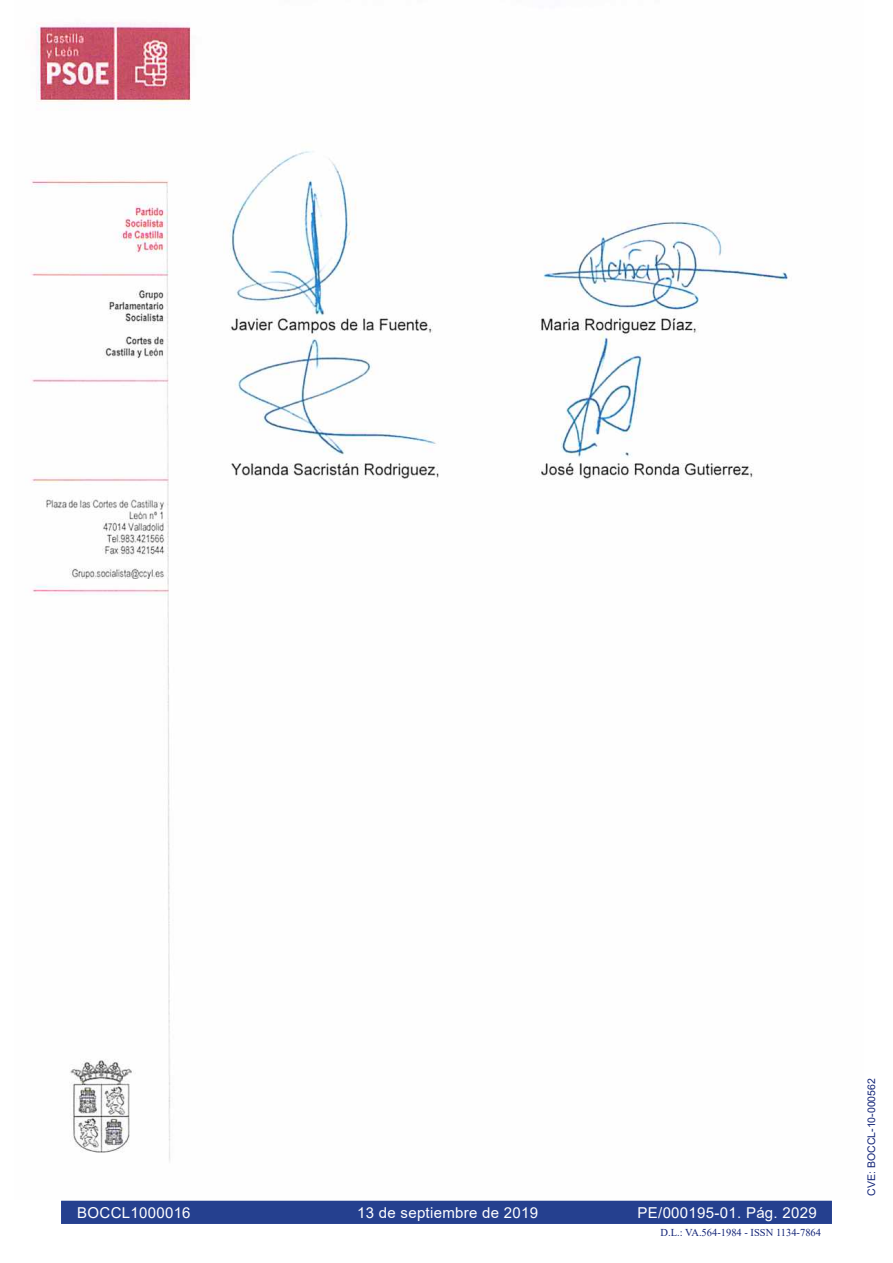
<style>
.page{position:relative;width:893px;height:1263px;background:#fff}
.page>*{position:absolute;margin:0;border:0;box-sizing:border-box;transform-origin:0 0}
.t1{font:15px "Arial";letter-spacing:.02em;color:#fff}
.t2{font:10.5px "Times New Roman";color:#132477}
.t3{font:10.5px "Arial";color:#132477}
</style>
<div class="page">
<div style="left:60px;top:1200px;width:773px;height:25px;background:#25408f"></div>
<div style="left:60px;top:1199px;width:773px;height:26px;border:2px solid #fff"></div>
<img style="left:31px;top:22px;width:802px;height:1178px">
<p class="t1" style="left:77px;top:1202px;width:115px">BOCCL1000016</p>
<p class="t1" style="left:357px;top:1202px;width:183px">13 de septiembre de 2019</p>
<p class="t1" style="left:638px;top:1202px;width:181px">PE/000195-01. Pág. 2029</p>
<p class="t2" style="left:661px;top:1225px;width:162px">D.L.: VA.564-1984 - ISSN 1134-7864</p>
<p class="t3" style="left:864px;top:1195px;width:119px;rotate:-90deg">CVE: BOCCL-10-000562</p>
</div>
